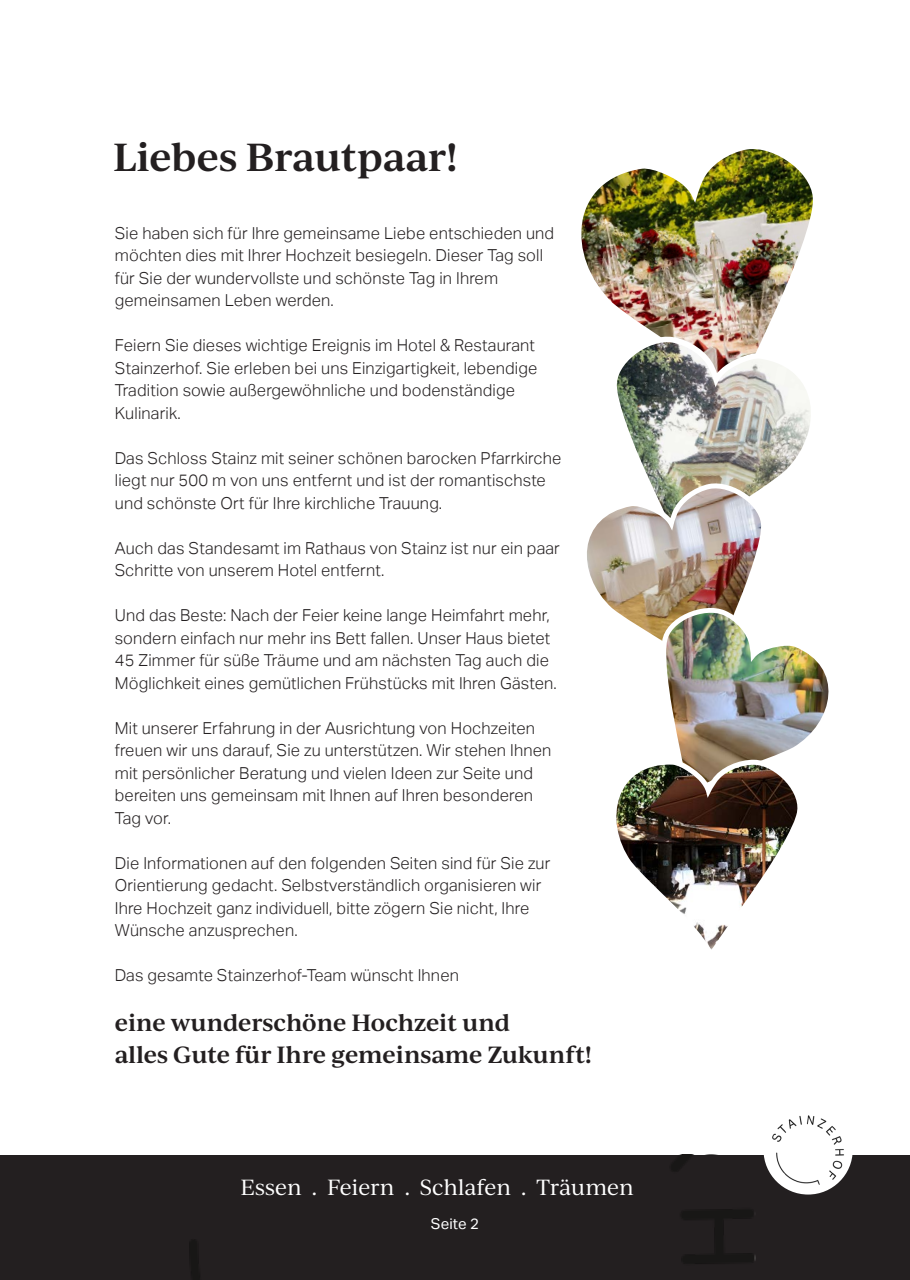
<style>
.page{position:relative;width:910px;height:1280px;background:#fff}
.page>*{position:absolute;margin:0;border:0;box-sizing:border-box;transform-origin:0 0}
.t1{font:600 37.5px "Ivy Journal";letter-spacing:-.015em;color:#231f20}
.t2{font:600 22.5px "Ivy Journal";color:#231f20}
.t3{font:21px "Ivy Journal";color:#fff}
.t4{font:300 16.5px/22.5px "Aktiv Grotesk";letter-spacing:.01em;color:#231f20}
.t5{font:15px "Aktiv Grotesk";letter-spacing:.01em;color:#fff}
</style>
<div class="page">
<div style="left:0;top:1155px;width:910px;height:125px;background:#231f20"></div>
<img style="left:189px;top:1155px;width:567px;height:125px">
<img style="left:763px;top:1115px;width:90px;height:80px">
<img style="left:581px;top:149px;width:232px;height:184px">
<img style="left:616px;top:333px;width:195px;height:148px">
<img style="left:587px;top:481px;width:242px;height:469px">
<p class="t1" style="left:113px;top:129px;width:346px">Liebes Brautpaar!</p>
<p class="t4" style="left:115px;top:222px;width:441px">Sie haben sich für Ihre gemeinsame Liebe entschieden und möchten dies mit Ihrer Hochzeit besiegeln. Dieser Tag soll für Sie der wundervollste und schönste Tag in Ihrem gemeinsamen Leben werden.</p>
<p class="t4" style="left:115px;top:334px;width:424px">Feiern Sie dieses wichtige Ereignis im Hotel &amp; Restaurant Stainzerhof. Sie erleben bei uns Einzigartigkeit, lebendige Tradition sowie außergewöhnliche und bodenständige Kulinarik.</p>
<p class="t4" style="left:115px;top:447px;width:448px">Das Schloss Stainz mit seiner schönen barocken Pfarrkirche liegt nur 500 m von uns entfernt und ist der romantischste und schönste Ort für Ihre kirchliche Trauung.</p>
<p class="t4" style="left:115px;top:537px;width:447px">Auch das Standesamt im Rathaus von Stainz ist nur ein paar<br>Schritte von unserem Hotel entfernt.</p>
<p class="t4" style="left:115px;top:604px;width:444px">Und das Beste: Nach der Feier keine lange Heimfahrt mehr, sondern einfach nur mehr ins Bett fallen. Unser Haus bietet 45 Zimmer für süße Träume und am nächsten Tag auch die Möglichkeit eines gemütlichen Frühstücks mit Ihren Gästen.</p>
<p class="t4" style="left:115px;top:717px;width:438px">Mit unserer Erfahrung in der Ausrichtung von Hochzeiten freuen wir uns darauf, Sie zu unterstützen. Wir stehen Ihnen mit persönlicher Beratung und vielen Ideen zur Seite und</p>
<p class="t4" style="left:115px;top:784px;width:420px">bereiten uns gemeinsam mit Ihnen auf Ihren besonderen<br>Tag vor.</p>
<p class="t4" style="left:115px;top:852px;width:437px">Die Informationen auf den folgenden Seiten sind für Sie zur Orientierung gedacht. Selbstverständlich organisieren wir Ihre Hochzeit ganz individuell, bitte zögern Sie nicht, Ihre Wünsche anzusprechen.</p>
<p class="t4" style="left:115px;top:964px;width:346px">Das gesamte Stainzerhof-Team wünscht Ihnen</p>
<p class="t2" style="left:115px;top:1006px;width:397px">eine wunderschöne Hochzeit und</p>
<p class="t2" style="left:115px;top:1038px;width:479px">alles Gute für Ihre gemeinsame Zukunft!</p>
<p class="t3" style="left:241px;top:1173px;width:395px">Essen . Feiern . Schlafen . Träumen</p>
<p class="t5" style="left:431px;top:1215px;width:50px">Seite 2</p>
</div>
